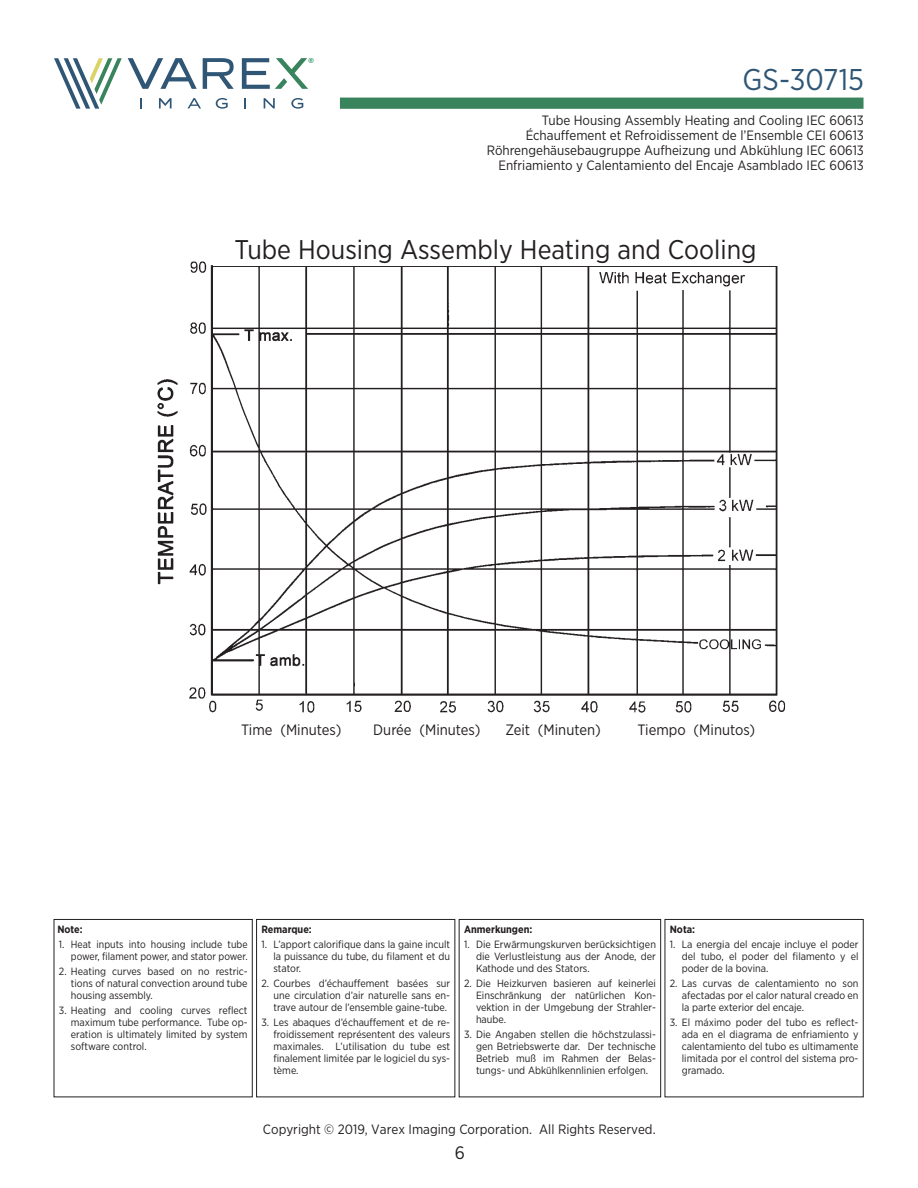
<style>
.page{position:relative;width:918px;height:1188px;background:#fff}
.page>*{position:absolute;margin:0;border:0;box-sizing:border-box;transform-origin:0 0}
.t1{font:30px "Gotham Narrow";color:#305676}
.Product_Description{font:27px "Gotham Narrow";color:#231f20}
.t2{font:18px "Gotham Narrow";color:#231f20}
.t3{font:15px "Gotham Narrow";color:#231f20}
.t4{font:13.5px "Gotham Narrow";color:#231f20}
.t5{font:11.7px "Neutraface Text Book Alt";color:#0a8348}
.Notes_7pt{font:10.5px/12px "Gotham Narrow";color:#231f20;text-align:justify}
.Notes_7pt-2{font:700 10.5px "Gotham Narrow";color:#231f20}
.Notes_8pt{font:700 10.5px "Gotham Narrow";color:#231f20}
</style>
<div class="page">
<div style="left:340px;top:98px;width:524px;height:11px;background:#39835d"></div>
<svg style="left:54px;top:58px;width:68px;height:51px"></svg>
<svg style="left:140px;top:98px;width:2px;height:10px"></svg>
<svg style="left:159px;top:98px;width:13px;height:10px"></svg>
<svg style="left:188px;top:98px;width:13px;height:10px"></svg>
<svg style="left:216px;top:98px;width:12px;height:11px"></svg>
<svg style="left:264px;top:98px;width:11px;height:10px"></svg>
<svg style="left:291px;top:98px;width:12px;height:11px"></svg>
<svg style="left:128px;top:58px;width:180px;height:31px"></svg>
<div style="left:54px;top:919px;width:199px;height:178px;border:1px solid #231f20"></div>
<div style="left:256px;top:919px;width:199px;height:178px;border:1px solid #231f20"></div>
<div style="left:459px;top:919px;width:202px;height:178px;border:1px solid #231f20"></div>
<div style="left:665px;top:919px;width:199px;height:178px;border:1px solid #231f20"></div>
<img style="left:157px;top:261px;width:628px;height:452px">
<div style="left:213px;top:237px;width:566px;height:29px;background:#fff"></div>
<p class="t5" style="left:308px;top:54px;width:7px">®</p>
<h1 class="t1" style="left:743px;top:61px;width:123px">GS-30715</h1>
<p class="t4" style="left:542px;top:112px;width:324px">Tube Housing Assembly Heating and Cooling IEC 60613</p>
<p class="t4" style="left:526px;top:127px;width:340px">Échauffement et Refroidissement de l’Ensemble CEI 60613</p>
<p class="t4" style="left:487px;top:142px;width:379px">Röhrengehäusebaugruppe Aufheizung und Abkühlung IEC 60613</p>
<p class="t4" style="left:498px;top:157px;width:367px">Enfriamiento y Calentamiento del Encaje Asamblado IEC 60613</p>
<p class="Product_Description" style="left:235px;top:233px;width:524px">Tube Housing Assembly Heating and Cooling</p>
<p class="t3" style="left:241px;top:720px;width:102px">Time (Minutes)</p>
<p class="t3" style="left:373px;top:720px;width:109px">Durée (Minutes)</p>
<p class="t3" style="left:505px;top:720px;width:97px">Zeit (Minuten)</p>
<p class="t3" style="left:638px;top:720px;width:119px">Tiempo (Minutos)</p>
<p class="Notes_8pt" style="left:57px;top:923px;width:27px">Note:</p>
<p class="Notes_7pt" style="left:59px;top:938px;width:190px;text-align:right">1. Heat inputs into housing include tube power, filament power, and stator power.</p>
<p class="Notes_7pt" style="left:71px;top:965px;width:178px;text-indent:-12px">2. Heating curves based on no restric&shy;tions of natural convection around tube housing assembly.</p>
<p class="Notes_7pt" style="left:71px;top:1004px;width:178px;text-indent:-12px">3. Heating and cooling curves reflect maximum tube performance. Tube op&shy;eration is ultimately limited by system software control.</p>
<p class="Notes_7pt-2" style="left:261px;top:923px;width:52px">Remarque:</p>
<p class="Notes_7pt" style="left:273px;top:938px;width:178px;text-indent:-12px">1. L’apport calorifique dans la gaine incult la puissance du tube, du filament et du stator.</p>
<p class="Notes_7pt" style="left:273px;top:977px;width:178px;text-indent:-12px">2. Courbes d’échauffement basées sur une circulation d’air naturelle sans en&shy;trave autour de l’ensemble gaine-tube.</p>
<p class="Notes_7pt" style="left:273px;top:1016px;width:178px;text-indent:-12px">3. Les abaques d’échauffement et de re&shy;froidissement représentent des valeurs maximales. L’utilisation du tube est finalement limitée par le logiciel du sys&shy;tème.</p>
<p class="Notes_7pt-2" style="left:464px;top:923px;width:70px">Anmerkungen:</p>
<p class="Notes_7pt" style="left:476px;top:938px;width:181px;text-indent:-12px">1. Die Erwärmungskurven berücksichtigen die Verlustleistung aus der Anode, der Kathode und des Stators.</p>
<p class="Notes_7pt" style="left:476px;top:977px;width:181px;text-indent:-12px">2. Die Heizkurven basieren auf keinerlei Einschränkung der natürlichen Kon&shy;vektion in der Umgebung der Strahler&shy;haube.</p>
<p class="Notes_7pt" style="left:476px;top:1028px;width:181px;text-indent:-12px">3. Die Angaben stellen die höchstzulassi&shy;gen Betriebswerte dar. Der technische Betrieb muß im Rahmen der Belas&shy;tungs- und Abkühlkennlinien erfolgen.</p>
<p class="Notes_7pt-2" style="left:670px;top:923px;width:27px">Nota:</p>
<p class="Notes_7pt" style="left:682px;top:938px;width:178px;text-indent:-12px">1. La energia del encaje incluye el poder del tubo, el poder del filamento y el poder de la bovina.</p>
<p class="Notes_7pt" style="left:682px;top:977px;width:178px;text-indent:-12px">2. Las curvas de calentamiento no son afectadas por el calor natural creado en la parte exterior del encaje.</p>
<p class="Notes_7pt" style="left:682px;top:1016px;width:178px;text-indent:-12px">3. El máximo poder del tubo es reflect&shy;ada en el diagrama de enfriamiento y calentamiento del tubo es ultimamente limitada por el control del sistema pro&shy;gramado.</p>
<p class="t4" style="left:263px;top:1121px;width:394px">Copyright © 2019, Varex Imaging Corporation. All Rights Reserved.</p>
<h3 class="t2" style="left:455px;top:1142px;width:12px">6</h3>
</div>
